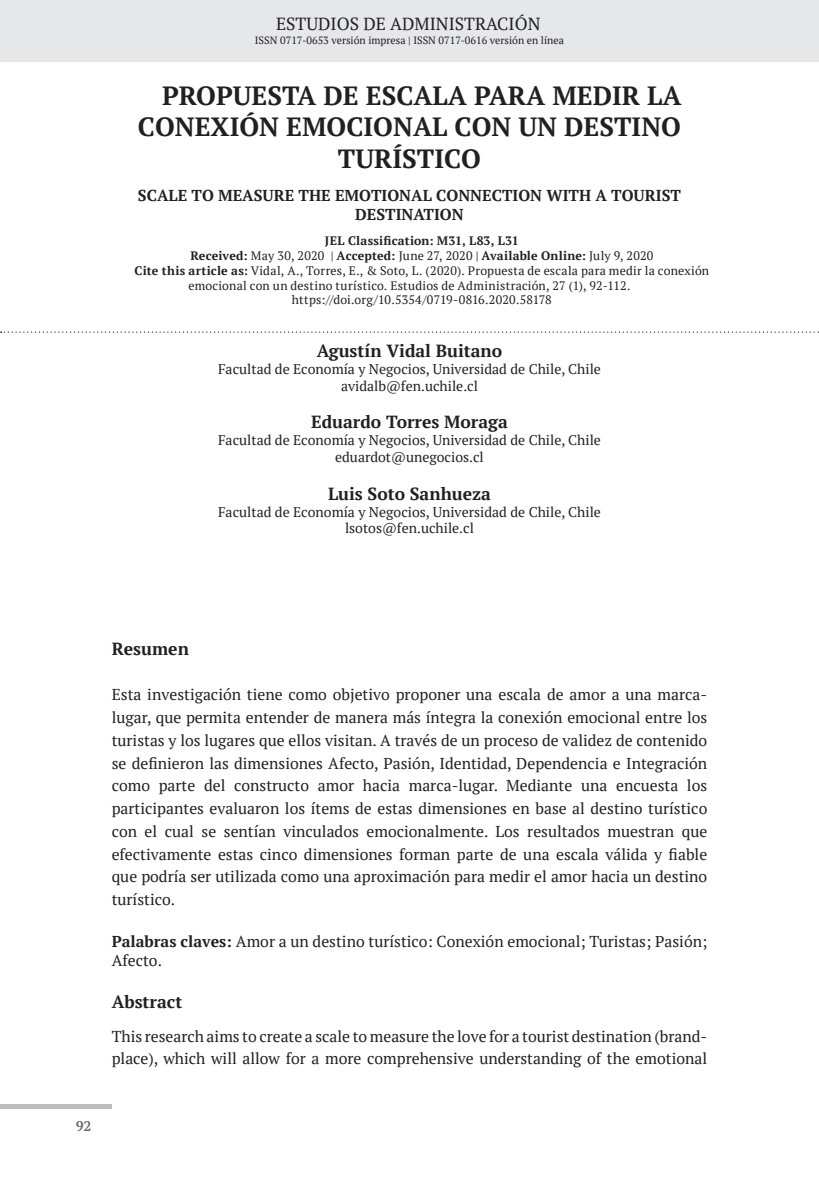
<style>
.page{position:relative;width:819px;height:1191px;background:#fff}
.page>*{position:absolute;margin:0;border:0;box-sizing:border-box;transform-origin:0 0}
.t1{font:700 26.25px "PT Serif";color:#231f20}
.t2{font:700 17.5px "PT Serif";color:#231f20}
.t3{font:17.5px "PT Serif";color:#231f20}
.t4{font:15.75px/22.8px "PT Serif";color:#231f20}
.t5{font:700 15.75px/18.9px "PT Serif";color:#231f20;text-align:center}
.t6{font:14px/16.8px "PT Serif";color:#231f20;text-align:center}
.t7{font:700 14px "PT Serif";color:#6c6d70}
.t8{font:12.25px "PT Serif";letter-spacing:.015em;color:#231f20}
.t9{font:700 12.25px "PT Serif";letter-spacing:.015em;color:#231f20}
.t10{font:10.5px "PT Serif";color:#231f20}
.s1{font-weight:400}
.s2{font-weight:700}
</style>
<div class="page">
<div style="left:0;top:0;width:819px;height:61px;background:#e6e7e9"></div>
<div style="left:0;top:1104px;width:112px;height:5px;background:#bcbdc0"></div>
<svg style="left:1px;top:331px;width:818px;height:2px"></svg>
<p class="t3" style="left:276px;top:12px;width:266px">ESTUDIOS DE ADMINISTRACIÓN</p>
<p class="t10" style="left:255px;top:34px;width:310px">ISSN 0717-0653 versión impresa | ISSN 0717-0616 versión en línea</p>
<h1 class="t1" style="left:162px;top:78px;width:521px">PROPUESTA DE ESCALA PARA MEDIR LA</h1>
<h1 class="t1" style="left:138px;top:110px;width:544px">CONEXIÓN EMOCIONAL CON UN DESTINO</h1>
<h1 class="t1" style="left:338px;top:141px;width:145px">TURÍSTICO</h1>
<p class="t5" style="left:138px;top:186px;width:544px">SCALE TO MEASURE THE EMOTIONAL CONNECTION WITH A TOURIST<br>DESTINATION</p>
<p class="t9" style="left:325px;top:233px;width:195px">JEL Classification: M31, L83, L31</p>
<p class="t9" style="left:190px;top:248px;width:464px">Received: <span class="s1">May 30, 2020 |</span> Accepted: <span class="s1">June 27, 2020 |</span> Available Online: <span class="s1">July 9, 2020</span></p>
<p class="t8" style="left:135px;top:262px;width:576px"><span class="s2">Cite this article as:</span> Vidal, A., Torres, E., &amp; Soto, L. (2020). Propuesta de escala para medir la conexión</p>
<p class="t8" style="left:188px;top:277px;width:443px">emocional con un destino turístico. Estudios de Administración, 27 (1), 92-112.</p>
<p class="t8" style="left:292px;top:292px;width:261px">https://doi.org/10.5354/0719-0816.2020.58178</p>
<p class="t2" style="left:317px;top:339px;width:187px">Agustín Vidal Buitano</p>
<p class="t6" style="left:218px;top:360px;width:384px">Facultad de Economía y Negocios, Universidad de Chile, Chile avidalb@fen.uchile.cl</p>
<p class="t2" style="left:311px;top:411px;width:198px">Eduardo Torres Moraga</p>
<p class="t6" style="left:218px;top:431px;width:384px">Facultad de Economía y Negocios, Universidad de Chile, Chile eduardot@unegocios.cl</p>
<p class="t2" style="left:328px;top:482px;width:164px">Luis Soto Sanhueza</p>
<p class="t6" style="left:218px;top:503px;width:384px">Facultad de Economía y Negocios, Universidad de Chile, Chile lsotos@fen.uchile.cl</p>
<p class="t2" style="left:112px;top:637px;width:79px">Resumen</p>
<p class="t4" style="left:112px;top:683px;width:597px;text-align:justify">Esta investigación tiene como objetivo proponer una escala de amor a una marca&shy;lugar, que permita entender de manera más íntegra la conexión emocional entre los turistas y los lugares que ellos visitan. A través de un proceso de validez de contenido se definieron las dimensiones Afecto, Pasión, Identidad, Dependencia e Integración como parte del constructo amor hacia marca-lugar. Mediante una encuesta los participantes evaluaron los ítems de estas dimensiones en base al destino turístico con el cual se sentían vinculados emocionalmente. Los resultados muestran que efectivamente estas cinco dimensiones forman parte de una escala válida y fiable que podría ser utilizada como una aproximación para medir el amor hacia un destino turístico.</p>
<p class="t4" style="left:112px;top:931px;width:597px;line-height:18.9px"><span class="s2">Palabras claves:</span> Amor a un destino turístico: Conexión emocional; Turistas; Pasión;<br>Afecto.</p>
<p class="t2" style="left:112px;top:990px;width:72px">Abstract</p>
<p class="t4" style="left:112px;top:1024px;width:597px">This research aims to create a scale to measure the love for a tourist destination (brand&shy;place), which will allow for a more comprehensive understanding of the emotional</p>
<p class="t7" style="left:76px;top:1116px;width:17px">92</p>
</div>
